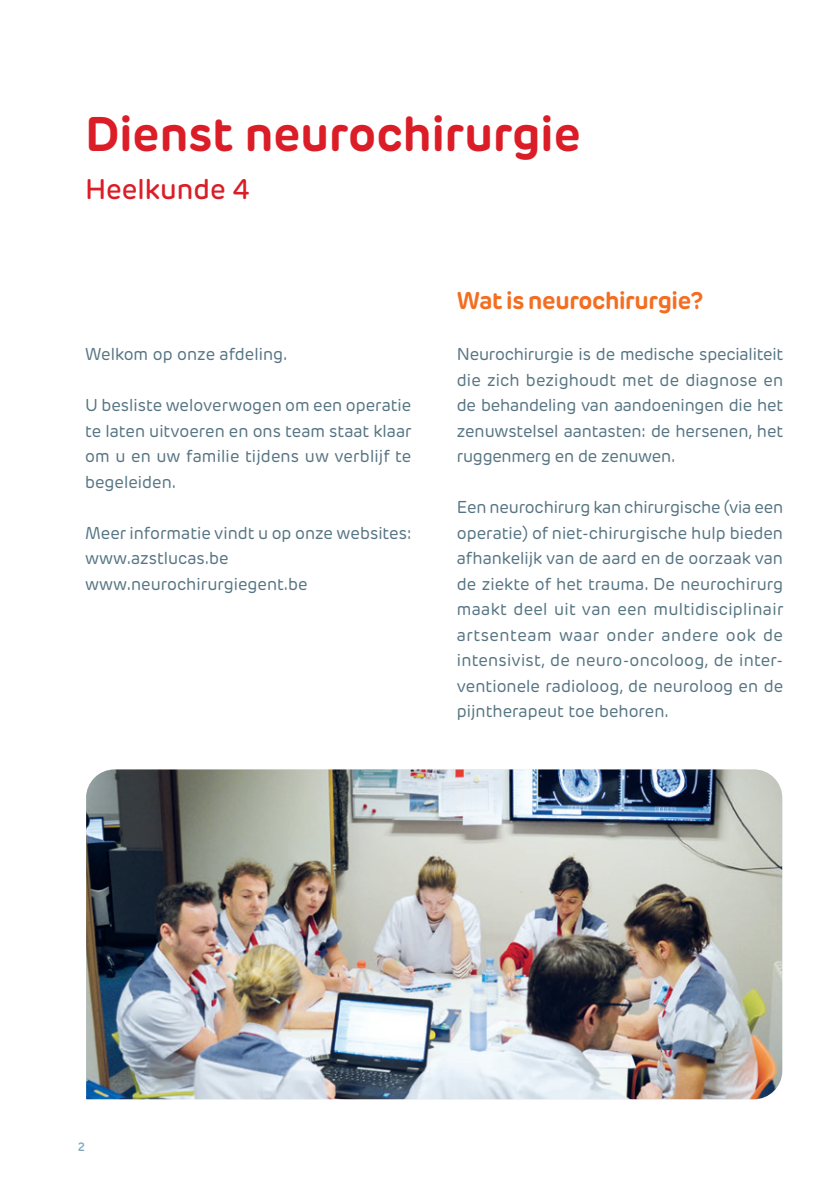
<style>
.page{position:relative;width:840px;height:1191px;background:#fff}
.page>*{position:absolute;margin:0;border:0;box-sizing:border-box;transform-origin:0 0}
.TITEL_binnencover_N1{font:700 48px "New Rubrik";color:#db1d27}
.ONDERTITEL_binnencov{font:500 28px "New Rubrik";color:#db1d27}
.TITEL_N2{font:700 24px "New Rubrik";letter-spacing:-.015em;color:#f36e21}
.BROODTEKST{font:17px/25.6px "New Rubrik";color:#557482;text-align:justify}
.t1{font:600 12px "New Rubrik";color:#7fa8bc}
</style>
<div class="page">
<img style="left:86px;top:769px;width:695px;height:330px">
<p class="TITEL_binnencover_N1" style="left:85px;top:104px;width:497px">Dienst neurochirurgie</p>
<p class="ONDERTITEL_binnencov" style="left:85px;top:172px;width:166px">Heelkunde 4</p>
<p class="BROODTEKST" style="left:85px;top:341px;width:204px">Welkom op onze afdeling.</p>
<p class="BROODTEKST" style="left:85px;top:392px;width:328px">U besliste weloverwogen om een operatie te laten uitvoeren en ons team staat klaar om u en uw familie tijdens uw verblijf te begeleiden.</p>
<p class="BROODTEKST" style="left:85px;top:520px;width:327px">Meer informatie vindt u op onze websites:</p>
<p class="BROODTEKST" style="left:85px;top:545px;width:145px">www.azstlucas.be</p>
<p class="BROODTEKST" style="left:85px;top:571px;width:224px">www.neurochirurgiegent.be</p>
<p class="TITEL_N2" style="left:456px;top:286px;width:248px">Wat is neurochirurgie?</p>
<p class="BROODTEKST" style="left:456px;top:341px;width:328px">Neurochirurgie is de medische specialiteit die zich bezighoudt met de diagnose en de behandeling van aandoeningen die het zenuwstelsel aantasten: de hersenen, het ruggenmerg en de zenuwen.</p>
<p class="BROODTEKST" style="left:456px;top:494px;width:328px">Een neurochirurg kan chirurgische (via een operatie) of niet-chirurgische hulp bieden afhankelijk van de aard en de oorzaak van de ziekte of het trauma. De neurochirurg maakt deel uit van een multidisciplinair artsenteam waar onder andere ook de intensivist, de neuro-oncoloog, de inter&shy;ventionele radioloog, de neuroloog en de pijntherapeut toe behoren.</p>
<p class="t1" style="left:78px;top:1139px;width:9px">2</p>
</div>
